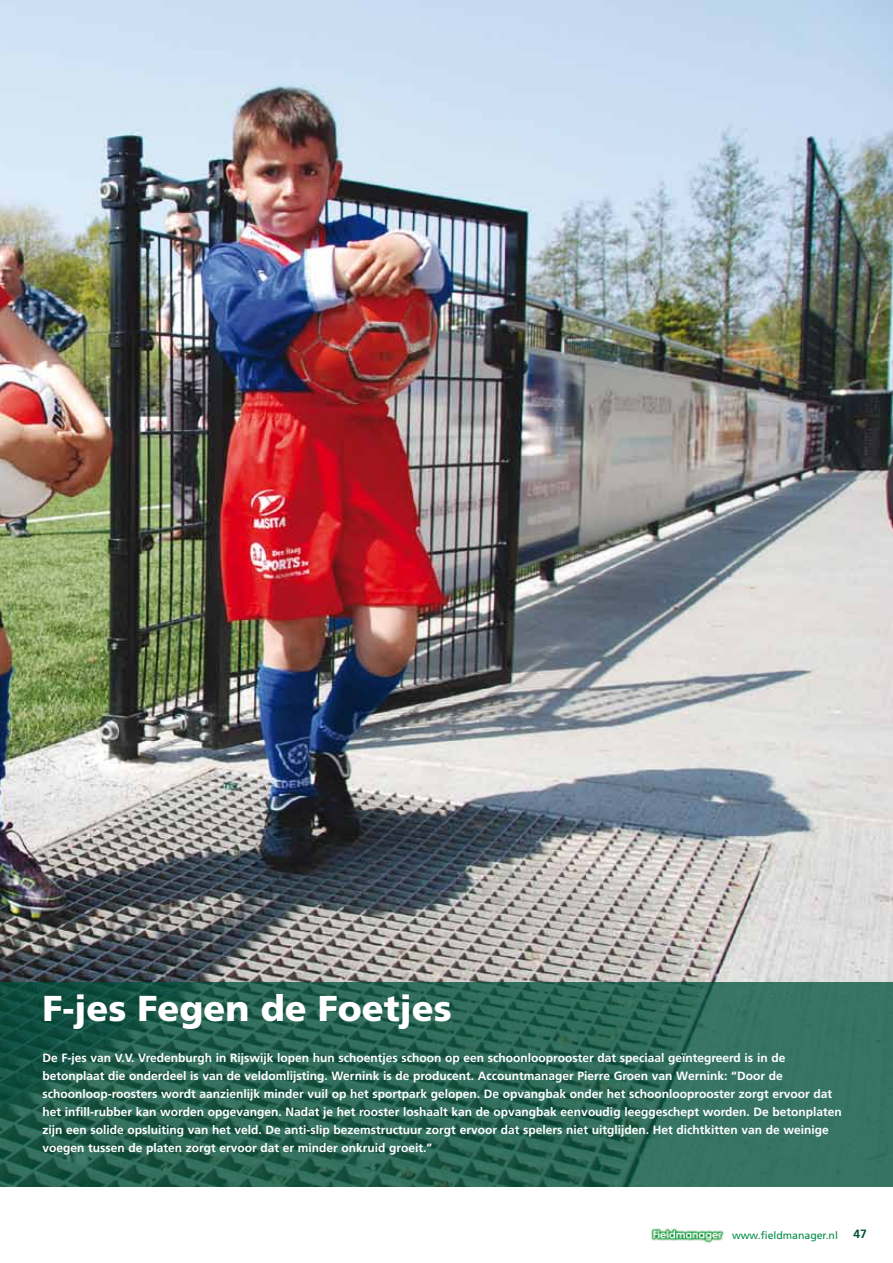
<style>
.page{position:relative;width:893px;height:1263px;background:#fff}
.page>*{position:absolute;margin:0;border:0;box-sizing:border-box;transform-origin:0 0}
.t1{font:900 36px "Frutiger";color:#fff}
.t2{font:700 12px/18px "Frutiger";color:#fff}
.t3{font:700 12px "Frutiger";color:#00523c}
.t4{font:10.5px "Frutiger";color:#008b45}
</style>
<div class="page">
<img style="left:651px;top:1228px;width:73px;height:15px">
<img style="left:0;top:0;width:893px;height:982px">
<svg style="left:0;top:982px;width:893px;height:204px;background:#296554"></svg>
<h1 class="t1" style="left:43px;top:987px;width:411px">F-jes Fegen de Foetjes</h1>
<p class="t2" style="left:43px;top:1049px;width:801px">De F-jes van V.V. Vredenburgh in Rijswijk lopen hun schoentjes schoon op een schoonlooprooster dat speciaal geïntegreerd is in de betonplaat die onderdeel is van de veldomlijsting. Wernink is de producent. Accountmanager Pierre Groen van Wernink: “Door de schoonloop-roosters wordt aanzienlijk minder vuil op het sportpark gelopen. De opvangbak onder het schoonlooprooster zorgt ervoor dat het infill-rubber kan worden opgevangen. Nadat je het rooster loshaalt kan de opvangbak eenvoudig leeggeschept worden. De betonplaten zijn een solide opsluiting van het veld. De anti-slip bezemstructuur zorgt ervoor dat spelers niet uitglijden. Het dichtkitten van de weinige voegen tussen de platen zorgt ervoor dat er minder onkruid groeit.”</p>
<p class="t4" style="left:732px;top:1229px;width:107px">www.fieldmanager.nl</p>
<p class="t3" style="left:853px;top:1227px;width:15px">47</p>
</div>
